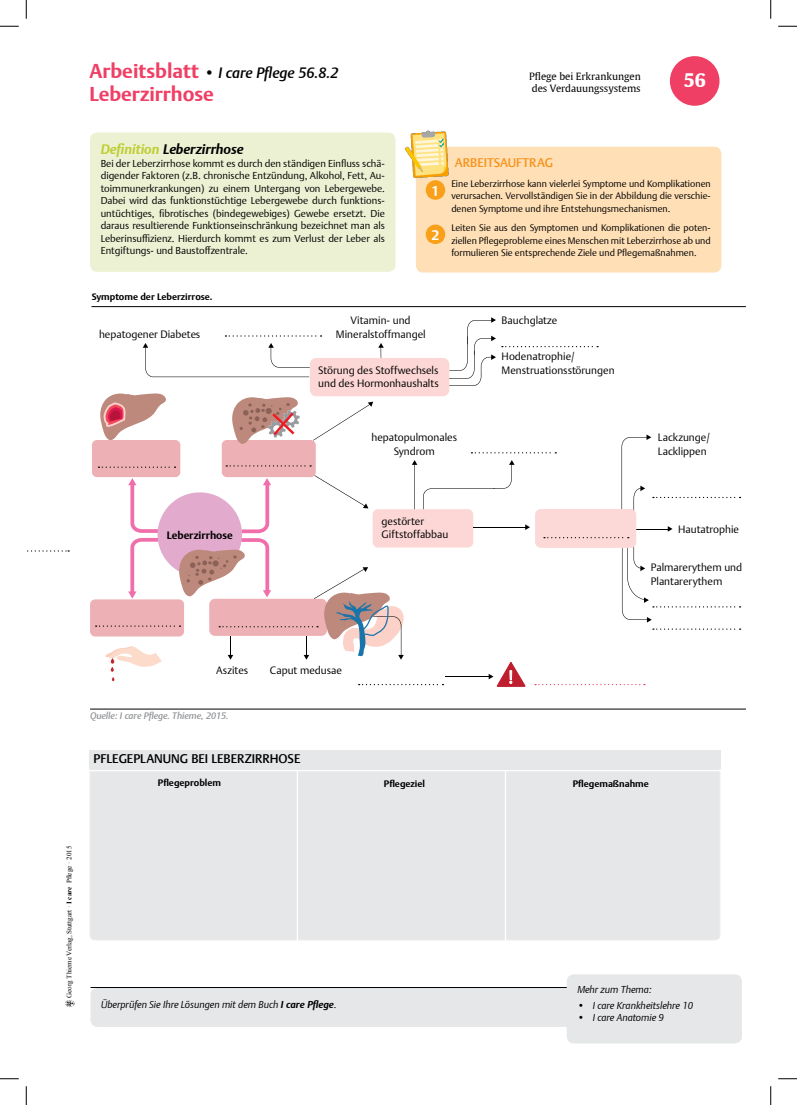
<style>
.page{position:relative;width:797px;height:1105px;background:#fff}
.page>*{position:absolute;margin:0;border:0;box-sizing:border-box;transform-origin:0 0}
.t1{font:700 20px "Thieme Argo 2011";color:#ef3f65}
.t2{font:700 18.75px "Thieme Gulliver 2011";color:#fff}
.t3{font:18.75px "Myriad Pro";color:#fff}
.t4{font:italic 500 15px "Thieme Argo 2011";color:#000}
.t5{font:italic 700 13.75px "Thieme Argo 2011";color:#000}
.t6{font:700 13.75px "Thieme Argo 2008";color:#fff}
.t7{font:500 12.5px "Thieme Argo 2011";color:#000}
.t8{font:500 12.5px "Thieme Argo 2011";color:#f7941e}
.t9{font:300 10.62px/13.8px "Thieme Argo 2011";color:#000}
.t10{font:700 10.62px "Thieme Argo 2011";color:#000}
.t11{font:300 10px/12.5px "Thieme Argo 2011";color:#000;text-align:justify}
.t12{font:italic 300 10px "Thieme Argo 2011";color:#000}
.t13{font:10px/12px "Thieme Gulliver 2011";color:#000}
.t14{font:300 9.38px/12.5px "Thieme Argo 2011";color:#000;text-align:justify}
.t15{font:700 9.38px "Thieme Argo 2011";color:#000}
.t16{font:italic 500 9.38px "Thieme Argo 2011";color:#939598}
.t17{font:7px "Times New Roman";color:#000}
.s1{font-weight:700;font-style:normal;font-size:20px;color:#ef3f65}
.s2{color:#bece33}
.s3{font-weight:700}
.s4{font-style:normal;font-size:9.38px}
</style>
<div class="page">
<svg style="left:65px;top:1000px;width:10px;height:7px"></svg>
<svg style="left:27px;top:550px;width:42px;height:2px"></svg>
<div style="left:670px;top:56px;width:49px;height:50px;background:#ef3f65;border-radius:50%"></div>
<div style="left:416px;top:147px;width:305px;height:126px;background:#ffdfb6;border-radius:7px"></div>
<img style="left:404px;top:130px;width:52px;height:53px">
<hr style="left:90px;top:709px;width:656px;height:1px;background:#000">
<div style="left:426px;top:181px;width:18px;height:18px;background:#f9a01b;border-radius:50%"></div>
<div style="left:426px;top:180px;width:19px;height:20px;border:1px solid #f9a01b;border-radius:50%"></div>
<div style="left:426px;top:225px;width:18px;height:18px;background:#f9a01b;border-radius:50%"></div>
<div style="left:426px;top:225px;width:19px;height:19px;border:1px solid #f9a01b;border-radius:50%"></div>
<div style="left:310px;top:358px;width:139px;height:38px;background:#fcd7d5;border-radius:6px"></div>
<div style="left:92px;top:440px;width:88px;height:37px;background:#edb0b4;border-radius:5px"></div>
<div style="left:90px;top:599px;width:94px;height:37px;background:#edb0b4;border-radius:5px"></div>
<svg style="left:378px;top:343px;width:6px;height:15px"></svg>
<svg style="left:143px;top:343px;width:167px;height:34px"></svg>
<svg style="left:449px;top:317px;width:47px;height:69px"></svg>
<hr style="left:91px;top:306px;width:655px;height:1px;background:#000">
<svg style="left:225px;top:335px;width:96px;height:2px"></svg>
<svg style="left:502px;top:346px;width:96px;height:1px"></svg>
<div style="left:90px;top:759px;width:630px;height:181px;background:#e6e7e8;border-radius:5px"></div>
<div style="left:89px;top:750px;width:631px;height:18px;background:#e6e7e8"></div>
<hr style="left:89px;top:770px;width:640px;height:1px;background:#fff">
<hr style="left:297px;top:770px;width:1px;height:259px;background:#fff">
<hr style="left:505px;top:771px;width:1px;height:259px;background:#fff">
<svg style="left:96px;top:393px;width:644px;height:294px"></svg>
<div style="left:90px;top:133px;width:305px;height:139px;background:#edf1d3;border-radius:7px"></div>
<div style="left:90px;top:988px;width:631px;height:39px;background:#e6e7e8;border-radius:7px"></div>
<hr style="left:90px;top:987px;width:631px;height:1px;background:#000">
<div style="left:566px;top:974px;width:176px;height:69px;background:#e6e7e8;border-radius:7px"></div>
<svg style="left:0;top:25px;width:19px;height:2px"></svg>
<svg style="left:778px;top:25px;width:19px;height:2px"></svg>
<svg style="left:0;top:1078px;width:19px;height:1px"></svg>
<svg style="left:778px;top:1078px;width:19px;height:1px"></svg>
<svg style="left:25px;top:0;width:2px;height:19px"></svg>
<svg style="left:25px;top:1086px;width:2px;height:19px"></svg>
<svg style="left:770px;top:0;width:1px;height:19px"></svg>
<svg style="left:770px;top:1086px;width:1px;height:19px"></svg>
<h3 class="t4" style="left:89px;top:63px;width:250px"><span class="s1">Arbeitsblatt</span> • I care Pflege 56.8.2</h3>
<h1 class="t1" style="left:89px;top:81px;width:126px">Leberzirrhose</h1>
<p class="t13" style="left:529px;top:70px;width:113px">Pflege bei Erkrankungen des Verdauungssystems</p>
<h2 class="t2" style="left:683px;top:65px;width:23px">56</h2>
<h3 class="t5" style="left:101px;top:140px;width:144px"><span class="s2">Definition</span> Leberzirrhose</h3>
<p class="t11" style="left:101px;top:156px;width:286px">Bei der Leberzirrhose kommt es durch den ständigen Einfluss schä&shy;digender Faktoren (z.B. chronische Entzündung, Alkohol, Fett, Au&shy;toimmunerkrankungen) zu einem Untergang von Lebergewebe.<br>Dabei wird das funktionstüchtige Lebergewebe durch funktions&shy;untüchtiges, fibrotisches (bindegewebiges) Gewebe ersetzt. Die daraus resultierende Funktionseinschränkung bezeichnet man als Leberinsuffizienz. Hierdurch kommt es zum Verlust der Leber als Entgiftungs- und Baustoffzentrale.</p>
<h3 class="t6" style="left:431px;top:181px;width:9px">1</h3>
<h3 class="t6" style="left:431px;top:226px;width:9px">2</h3>
<p class="t8" style="left:455px;top:154px;width:100px">ARBEITSAUFTRAG</p>
<p class="t14" style="left:451px;top:177px;width:261px">Eine Leberzirrhose kann vielerlei Symptome und Komplikationen verursachen. Vervollständigen Sie in der Abbildung die verschie&shy;denen Symptome und ihre Entstehungsmechanismen.</p>
<p class="t14" style="left:451px;top:222px;width:261px">Leiten Sie aus den Symptomen und Komplikationen die poten&shy;ziellen Pflegeprobleme eines Menschen mit Leberzirrhose ab und formulieren Sie entsprechende Ziele und Pflegemaßnahmen.</p>
<p class="t15" style="left:92px;top:290px;width:122px">Symptome der Leberzirrose.</p>
<p class="t9" style="left:99px;top:327px;width:103px">hepatogener Diabetes</p>
<p class="t9" style="left:336px;top:313px;width:91px;text-align:center">Vitamin- und<br>Mineralstoffmangel</p>
<p class="t9" style="left:318px;top:363px;width:122px">Störung des Stoffwechsels und des Hormonhaushalts</p>
<p class="t9" style="left:501px;top:313px;width:57px">Bauchglatze</p>
<p class="t9" style="left:501px;top:349px;width:114px">Hodenatrophie/<br>Menstruationsstörungen</p>
<p class="t10" style="left:167px;top:528px;width:68px">Leberzirrhose</p>
<p class="t9" style="left:371px;top:430px;width:87px;text-align:center">hepatopulmonales<br>Syndrom</p>
<p class="t9" style="left:381px;top:514px;width:68px">gestörter<br>Giftstoffabbau</p>
<p class="t9" style="left:658px;top:430px;width:54px">Lackzunge/<br>Lacklippen</p>
<p class="t9" style="left:678px;top:522px;width:62px">Hautatrophie</p>
<p class="t9" style="left:651px;top:560px;width:93px">Palmarerythem und<br>Plantarerythem</p>
<p class="t9" style="left:216px;top:663px;width:33px">Aszites</p>
<p class="t16" style="left:90px;top:710px;width:140px">Quelle: I care Pflege. Thieme, 2015.</p>
<p class="t9" style="left:270px;top:663px;width:74px">Caput medusae</p>
<h2 class="t3" style="left:508px;top:665px;width:6px">!</h2>
<p class="t7" style="left:94px;top:751px;width:208px">PFLEGEPLANUNG BEI LEBERZIRRHOSE</p>
<p class="t15" style="left:158px;top:777px;width:65px">Pflegeproblem</p>
<p class="t15" style="left:384px;top:778px;width:42px">Pflegeziel</p>
<p class="t15" style="left:572px;top:778px;width:77px">Pflegemaßnahme</p>
<p class="t17" style="left:64px;top:998px;width:153px;rotate:-90deg">Georg Thieme Verlag, Stuttgart · <span class="s3">I care</span> Pflege · 2015</p>
<p class="t12" style="left:101px;top:997px;width:237px">Überprüfen Sie Ihre Lösungen mit dem Buch <span class="s3">I care Pflege</span><span class="s4">.</span></p>
<p class="t12" style="left:577px;top:983px;width:76px">Mehr zum Thema:</p>
<p class="t12" style="left:577px;top:999px;width:117px">• I care Krankheitslehre 10</p>
<p class="t12" style="left:577px;top:1011px;width:88px">• I care Anatomie 9</p>
</div>
